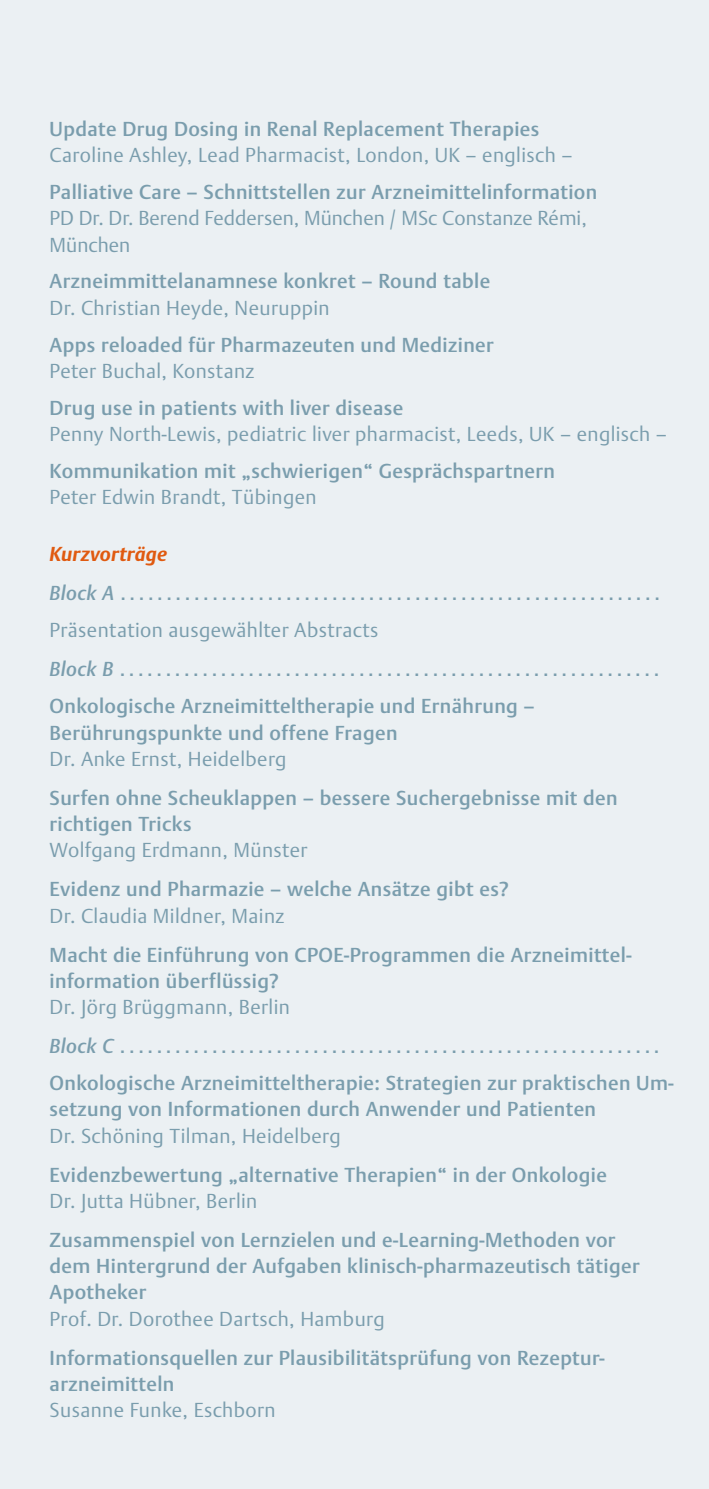
<style>
.page{position:relative;width:709px;height:1489px;background:#fff}
.page>*{position:absolute;margin:0;border:0;box-sizing:border-box;transform-origin:0 0}
.t1{font:22.5px "Helvetica Neue";color:#7a9dad}
.t2{font:500 20px/26.2px "DTL Argo T";letter-spacing:.02em;color:#7a9dad}
.t3{font:300 20px "DTL Argo T";letter-spacing:.02em;color:#7a9dad}
.t4{font:300 20px/26.2px "DTL Argo T";color:#7a9dad}
.t5{font:italic 700 20px "DTL Argo T";letter-spacing:.01em;color:#e05a10}
.s1{font-family:"DTL Argo T";font-weight:500;font-style:italic;font-size:20px}
</style>
<div class="page">
<div style="left:0;top:0;width:709px;height:1488px;background:#ebf0f3"></div>
<p class="t2" style="left:50px;top:115px;width:491px">Update Drug Dosing in Renal Replacement Therapies</p>
<p class="t3" style="left:50px;top:143px;width:524px">Caroline Ashley, Lead Pharmacist, London, UK – englisch –</p>
<p class="t2" style="left:50px;top:179px;width:549px">Palliative Care – Schnittstellen zur Arzneimittelinformation</p>
<p class="t4" style="left:50px;top:205px;width:538px">PD Dr. Dr. Berend Feddersen, München / MSc Constanze Rémi,<br>München</p>
<p class="t2" style="left:50px;top:268px;width:442px">Arzneimmittelanamnese konkret – Round table</p>
<p class="t3" style="left:50px;top:296px;width:281px">Dr. Christian Heyde, Neuruppin</p>
<p class="t2" style="left:50px;top:331px;width:445px">Apps reloaded für Pharmazeuten und Mediziner</p>
<p class="t3" style="left:50px;top:359px;width:206px">Peter Buchal, Konstanz</p>
<p class="t2" style="left:50px;top:394px;width:355px">Drug use in patients with liver disease</p>
<p class="t3" style="left:50px;top:422px;width:619px">Penny North-Lewis, pediatric liver pharmacist, Leeds, UK – englisch –</p>
<p class="t2" style="left:50px;top:457px;width:507px">Kommunikation mit „schwierigen“ Gesprächspartnern</p>
<p class="t3" style="left:50px;top:485px;width:268px">Peter Edwin Brandt, Tübingen</p>
<p class="t5" style="left:50px;top:542px;width:119px">Kurzvorträge</p>
<p class="t1" style="left:50px;top:579px;width:612px"><span class="s1">Block A</span> ...........................................................</p>
<p class="t3" style="left:50px;top:618px;width:330px">Präsentation ausgewählter Abstracts</p>
<p class="t1" style="left:50px;top:655px;width:611px"><span class="s1">Block B</span> ...........................................................</p>
<p class="t2" style="left:50px;top:693px;width:487px">Onkologische Arzneimitteltherapie und Ernährung –<br>Berührungspunkte und offene Fragen</p>
<p class="t3" style="left:50px;top:746px;width:238px">Dr. Anke Ernst, Heidelberg</p>
<p class="t2" style="left:50px;top:784px;width:569px">Surfen ohne Scheuklappen – bessere Suchergebnisse mit den richtigen Tricks</p>
<p class="t3" style="left:50px;top:838px;width:259px">Wolfgang Erdmann, Münster</p>
<p class="t2" style="left:50px;top:876px;width:460px">Evidenz und Pharmazie – welche Ansätze gibt es?</p>
<p class="t3" style="left:50px;top:903px;width:236px">Dr. Claudia Mildner, Mainz</p>
<p class="t2" style="left:50px;top:941px;width:583px">Macht die Einführung von CPOE-Programmen die Arzneimittel&shy;information überflüssig?</p>
<p class="t3" style="left:50px;top:995px;width:242px">Dr. Jörg Brüggmann, Berlin</p>
<p class="t1" style="left:50px;top:1031px;width:611px"><span class="s1">Block C</span> ...........................................................</p>
<p class="t2" style="left:50px;top:1069px;width:625px">Onkologische Arzneimitteltherapie: Strategien zur praktischen Um&shy;setzung von Informationen durch Anwender und Patienten</p>
<p class="t3" style="left:50px;top:1123px;width:293px">Dr. Schöning Tilman, Heidelberg</p>
<p class="t2" style="left:50px;top:1161px;width:559px">Evidenzbewertung „alternative Therapien“ in der Onkologie</p>
<p class="t3" style="left:50px;top:1188px;width:209px">Dr. Jutta Hübner, Berlin</p>
<p class="t2" style="left:50px;top:1226px;width:591px">Zusammenspiel von Lernzielen und e-Learning-Methoden vor dem Hintergrund der Aufgaben klinisch-pharmazeutisch tätiger<br>Apotheker</p>
<p class="t3" style="left:50px;top:1306px;width:337px">Prof. Dr. Dorothee Dartsch, Hamburg</p>
<p class="t2" style="left:50px;top:1344px;width:556px">Informationsquellen zur Plausibilitätsprüfung von Rezeptur&shy;arzneimitteln</p>
<p class="t3" style="left:50px;top:1397px;width:228px">Susanne Funke, Eschborn</p>
</div>
